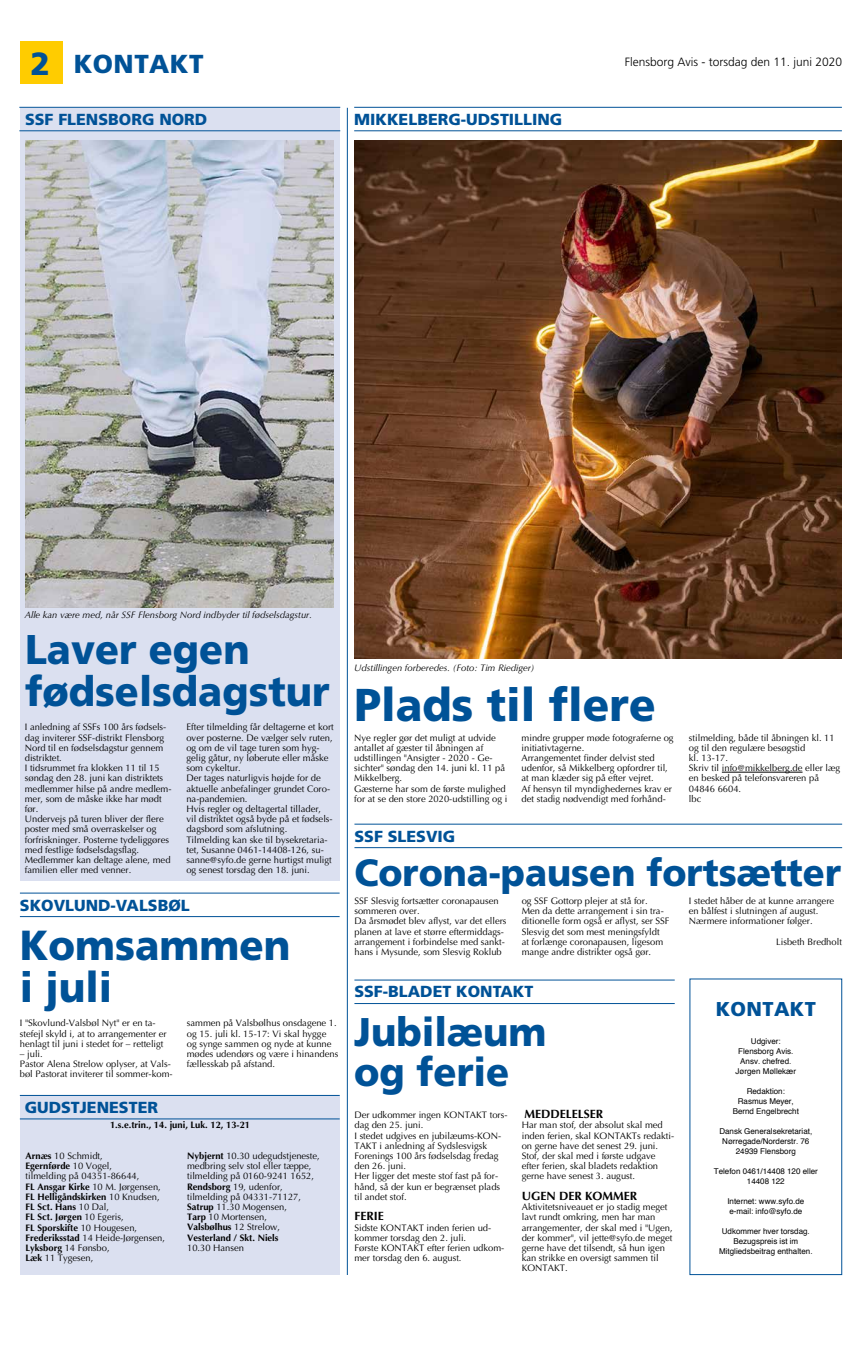
<style>
.page{position:relative;width:862px;height:1353px;background:#fff}
.page>*{position:absolute;margin:0;border:0;box-sizing:border-box;transform-origin:0 0}
.t1{font:900 46px "Frutiger";color:#005297;scale:.95 1}
.t2{font:900 42px "Frutiger";color:#005297;scale:.95 1}
.t3{font:900 41.5px/42.3px "Frutiger";color:#005297;scale:.95 1}
.t4{font:900 40px/40.8px "Frutiger";color:#005297;scale:.95 1}
.t5{font:900 38px "Frutiger";color:#005297;scale:.95 1}
.t6{font:900 26px "Frutiger";letter-spacing:.02em;color:#005297}
.t7{font:900 20px "Frutiger";letter-spacing:.02em;color:#005297}
.t8{font:900 16px "Frutiger";color:#005297}
.t9{font:300 12px "Frutiger";color:#000}
.t10{font:700 12px "Optima";color:#000}
.t11{font:9.4px/10.2px "Optima";color:#000}
.t12{font:italic 9.4px "Optima";color:#000}
.t13{font:700 9.4px "Optima";color:#000}
.t14{font:8px/10px "Helvetica";color:#000;text-align:center}
.s1{font-size:32px}
.s2{font-weight:700}
</style>
<div class="page">
<div style="left:20px;top:108px;width:320px;height:772px;background:#dbe0f0"></div>
<hr style="left:19px;top:107px;width:321px;height:1px;background:#005297">
<hr style="left:19px;top:130px;width:321px;height:1px;background:#005297">
<hr style="left:20px;top:892px;width:320px;height:1px;background:#005297">
<hr style="left:20px;top:916px;width:320px;height:1px;background:#005297">
<hr style="left:354px;top:823px;width:488px;height:1px;background:#005297">
<hr style="left:354px;top:847px;width:488px;height:1px;background:#005297">
<div style="left:20px;top:41px;width:42px;height:43px;background:#fc0"></div>
<hr style="left:354px;top:107px;width:488px;height:1px;background:#005297">
<hr style="left:354px;top:130px;width:488px;height:1px;background:#005297">
<div style="left:20px;top:1095px;width:320px;height:179px;background:#dbe0f0"></div>
<hr style="left:20px;top:1094px;width:320px;height:1px;background:#005297">
<hr style="left:20px;top:1118px;width:320px;height:1px;background:#005297">
<img style="left:26px;top:140px;width:308px;height:467px">
<hr style="left:722px;top:771px;width:80px;height:1px;background:#000">
<img style="left:354px;top:140px;width:488px;height:518px">
<hr style="left:354px;top:979px;width:321px;height:1px;background:#005297">
<hr style="left:354px;top:1003px;width:321px;height:1px;background:#005297">
<hr style="left:347px;top:108px;width:1px;height:1166px;background:#005297">
<h3 class="t6" style="left:31px;top:48px;width:174px"><span class="s1">2</span> KONTAKT</h3>
<p class="t9" style="left:625px;top:55px;width:219px">Flensborg Avis - torsdag den 11. juni 2020</p>
<h3 class="t8" style="left:354px;top:109px;width:210px">MIKKELBERG-UDSTILLING</h3>
<h3 class="t8" style="left:25px;top:109px;width:184px">SSF FLENSBORG NORD</h3>
<p class="t12" style="left:25px;top:609px;width:289px">Alle kan være med, når SSF Flensborg Nord indbyder til fødselsdagstur.</p>
<h3 class="t3" style="left:25px;top:628px;width:322px">Laver egen fødselsdagstur</h3>
<p class="t11" style="left:25px;top:722px;width:148px">I anledning af SSFs 100 års fødsels&shy;dag inviterer SSF-distrikt Flensborg<br>Nord til en fødselsdagstur gennem distriktet.<br>I tidsrummet fra klokken 11 til 15 søndag den 28. juni kan distriktets medlemmer hilse på andre medlem&shy;mer, som de måske ikke har mødt før.<br>Undervejs på turen bliver der flere poster med små overraskelser og forfriskninger. Posterne tydeliggøres med festlige fødselsdagsflag.<br>Medlemmer kan deltage alene, med familien eller med venner.</p>
<p class="t11" style="left:186px;top:722px;width:149px">Efter tilmelding får deltagerne et kort over posterne. De vælger selv ruten, og om de vil tage turen som hyg&shy;gelig gåtur, ny løberute eller måske som cykeltur.<br>Der tages naturligvis højde for de aktuelle anbefalinger grundet Coro&shy;na-pandemien.<br>Hvis regler og deltagertal tillader,<br>vil distriktet også byde på et fødsels&shy;dagsbord som afslutning.<br>Tilmelding kan ske til bysekretaria&shy;tet, Susanne 0461-14408-126, su&shy;sanne@syfo.de gerne hurtigst muligt og senest torsdag den 18. juni.</p>
<p class="t12" style="left:354px;top:661px;width:182px">Udstillingen forberedes. (Foto: Tim Riediger)</p>
<h1 class="t1" style="left:354px;top:677px;width:319px">Plads til flere</h1>
<p class="t11" style="left:354px;top:732px;width:155px">Nye regler gør det muligt at udvide antallet af gæster til åbningen af udstillingen "Ansigter - 2020 - Ge&shy;sichter" søndag den 14. juni kl. 11 på<br>Mikkelberg.<br>Gæsterne har som de første mulighed for at se den store 2020-udstilling og i</p>
<p class="t11" style="left:521px;top:732px;width:154px">mindre grupper møde fotograferne og initiativtagerne.<br>Arrangementet finder delvist sted udenfor, så Mikkelberg opfordrer til, at man klæder sig på efter vejret.<br>Af hensyn til myndighedernes krav er det stadig nødvendigt med forhånd-</p>
<p class="t11" style="left:689px;top:732px;width:153px">stilmelding, både til åbningen kl. 11 og til den regulære besøgstid<br>kl. 13-17.<br>Skriv til info@mikkelberg.de eller læg en besked på telefonsvareren på<br>04846 6604.<br>lbc</p>
<h3 class="t8" style="left:354px;top:826px;width:102px">SSF SLESVIG</h3>
<h3 class="t5" style="left:354px;top:849px;width:514px">Corona-pausen fortsætter</h3>
<p class="t11" style="left:354px;top:895px;width:154px">SSF Slesvig fortsætter coronapausen sommeren over.<br>Da årsmødet blev aflyst, var det ellers planen at lave et større eftermiddags&shy;arrangement i forbindelse med sankt&shy;hans i Mysunde, som Slesvig Roklub</p>
<p class="t11" style="left:522px;top:895px;width:149px">og SSF Gottorp plejer at stå for.<br>Men da dette arrangement i sin tra&shy;ditionelle form også er aflyst, ser SSF Slesvig det som mest meningsfyldt<br>at forlænge coronapausen, ligesom mange andre distrikter også gør.</p>
<p class="t11" style="left:689px;top:895px;width:147px">I stedet håber de at kunne arrangere en bålfest i slutningen af august.<br>Nærmere informationer følger.</p>
<h3 class="t8" style="left:20px;top:895px;width:171px">SKOVLUND-VALSBØL</h3>
<h2 class="t2" style="left:20px;top:919px;width:286px">Komsammen</h2>
<p class="t11" style="left:776px;top:936px;width:67px">Lisbeth Bredholt</p>
<h2 class="t2" style="left:20px;top:962px;width:98px">i juli</h2>
<p class="t11" style="left:20px;top:1018px;width:148px">I "Skovlund-Valsbøl Nyt" er en ta&shy;stefejl skyld i, at to arrangementer er henlagt til juni i stedet for – retteligt</p>
<p class="t11" style="left:20px;top:1048px;width:154px">– juli.<br>Pastor Alena Strelow oplyser, at Vals&shy;bøl Pastorat inviterer til sommer-kom-</p>
<h3 class="t8" style="left:354px;top:982px;width:180px">SSF-BLADET KONTAKT</h3>
<h3 class="t4" style="left:354px;top:1010px;width:204px">Jubilæum og ferie</h3>
<p class="t11" style="left:354px;top:1109px;width:155px">Der udkommer ingen KONTAKT tors&shy;dag den 25. juni.<br>I stedet udgives en jubilæums-KON-<br>TAKT i anledning af Sydslesvigsk<br>Forenings 100 års fødselsdag fredag den 26. juni.<br>Her ligger det meste stof fast på for&shy;hånd, så der kun er begrænset plads til andet stof.</p>
<p class="t10" style="left:354px;top:1208px;width:31px">FERIE</p>
<p class="t11" style="left:354px;top:1222px;width:151px">Sidste KONTAKT inden ferien ud&shy;kommer torsdag den 2. juli.<br>Første KONTAKT efter ferien udkom&shy;mer torsdag den 6. august.</p>
<h3 class="t7" style="left:716px;top:996px;width:102px">KONTAKT</h3>
<p class="t14" style="left:735px;top:1036px;width:62px">Udgiver:<br>Flensborg Avis.<br>Ansv. chefred.<br>Jørgen Møllekær</p>
<p class="t14" style="left:732px;top:1086px;width:68px">Redaktion:<br>Rasmus Meyer,<br>Bernd Engelbrecht</p>
<p class="t14" style="left:719px;top:1126px;width:94px">Dansk Generalsekretariat,<br>Nørregade/Norderstr. 76<br>24939 Flensborg</p>
<p class="t14" style="left:714px;top:1166px;width:106px">Telefon 0461/14408 120 eller<br>14408 122</p>
<p class="t14" style="left:727px;top:1196px;width:78px;text-align:left">Internet: www.syfo.de e-mail: info@syfo.de</p>
<p class="t14" style="left:719px;top:1226px;width:95px">Udkommer hver torsdag.<br>Bezugspreis ist im<br>Mitgliedsbeitrag enthalten.</p>
<p class="t11" style="left:187px;top:1018px;width:153px">sammen på Valsbølhus onsdagene 1. og 15. juli kl. 15-17: Vi skal hygge og synge sammen og nyde at kunne mødes udendørs og være i hinandens fællesskab på afstand.</p>
<h3 class="t8" style="left:25px;top:1097px;width:135px">GUDSTJENESTER</h3>
<p class="t11" style="left:26px;top:1150px;width:141px"><span class="s2">Arnæs</span> 10 Schmidt,<br><span class="s2">Egernførde</span> 10 Vogel,<br>tilmelding på 04351-86644,<br><span class="s2">FL Ansgar Kirke</span> 10 M. Jørgensen,<br><span class="s2">FL Helligåndskirken</span> 10 Knudsen,<br><span class="s2">FL Sct. Hans</span> 10 Dal,<br><span class="s2">FL Sct. Jørgen</span> 10 Egeris,<br><span class="s2">FL Sporskifte</span> 10 Hougesen,<br><span class="s2">Frederiksstad</span> 14 Heide-Jørgensen,<br><span class="s2">Lyksborg</span> 14 Fønsbo,<br><span class="s2">Læk</span> 11 Tygesen,</p>
<p class="t11" style="left:187px;top:1150px;width:134px"><span class="s2">Nybjernt</span> 10.30 udegudstjeneste, medbring selv stol eller tæppe, tilmelding på 0160-9241 1652,<br><span class="s2">Rendsborg</span> 19, udenfor, tilmelding på 04331-71127,<br><span class="s2">Satrup</span> 11.30 Mogensen,<br><span class="s2">Tarp</span> 10 Mortensen,<br><span class="s2">Valsbølhus</span> 12 Strelow,<br><span class="s2">Vesterland / Skt. Niels</span></p>
<p class="t10" style="left:524px;top:1106px;width:80px">MEDDELELSER</p>
<p class="t11" style="left:522px;top:1120px;width:154px">Har man stof, der absolut skal med inden ferien, skal KONTAKTs redakti&shy;on gerne have det senest 29. juni.<br>Stof, der skal med i første udgave efter ferien, skal bladets redaktion gerne have senest 3. august.</p>
<p class="t10" style="left:522px;top:1188px;width:117px">UGEN DER KOMMER</p>
<p class="t11" style="left:522px;top:1201px;width:152px">Aktivitetsniveauet er jo stadig meget lavt rundt omkring, men har man arrangementer, der skal med i "Ugen, der kommer", vil jette@syfo.de meget gerne have det tilsendt, så hun igen kan strikke en oversigt sammen til<br>KONTAKT.</p>
<p class="t13" style="left:110px;top:1119px;width:142px">1.s.e.trin., 14. juni, Luk. 12, 13-21</p>
<p class="t11" style="left:187px;top:1242px;width:58px">10.30 Hansen</p>
</div>
